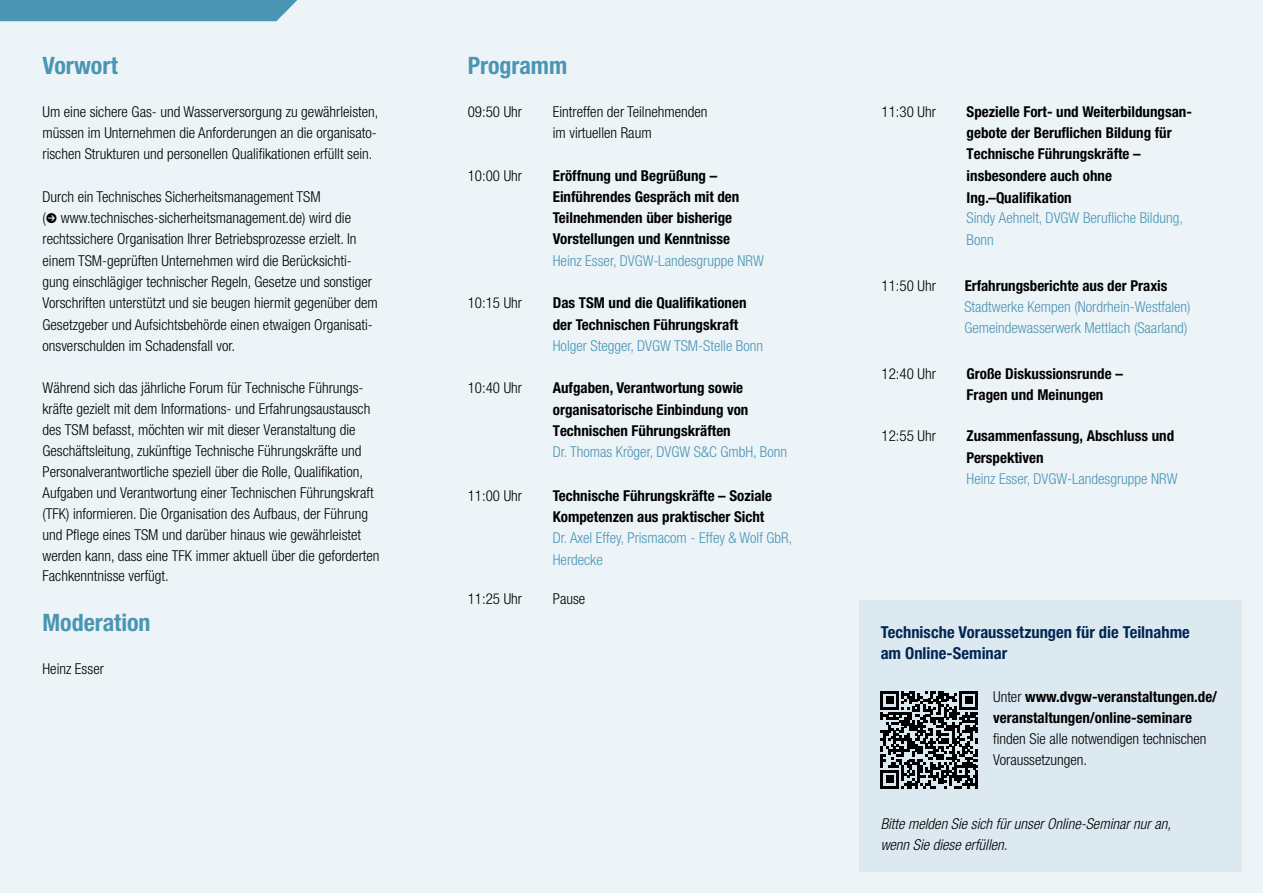
<style>
.page{position:relative;width:1263px;height:893px;background:#edf4f8}
.page>*{position:absolute;margin:0;border:0;box-sizing:border-box;transform-origin:0 0}
.t1{font:700 condensed 24px "Helvetica Neue LT Std";color:#4b95b4}
.t2{font:700 condensed 16.5px/21.3px "Helvetica Neue LT Std";color:#002752}
.t3{font:300 condensed 15px/21.3px "Helvetica Neue LT Std";color:#000}
.t4{font:700 condensed 15px/21.3px "Helvetica Neue LT Std";color:#000}
.t5{font:300 condensed 15px/21.3px "Helvetica Neue LT Std";color:#4b95b4}
.t6{font:italic 300 condensed 15px/21.3px "Helvetica Neue LT Std";color:#000}
.s1{font-weight:300}
</style>
<div class="page">
<div style="left:0;top:0;width:297px;height:21px;background:#4b95b4"></div>
<div style="left:859px;top:601px;width:383px;height:271px;background:#dce9f1"></div>
<svg style="left:880px;top:691px;width:98px;height:98px"></svg>
<hr style="left:975px;top:770px;width:3px;height:19px;background:#000">
<h1 class="t1" style="left:43px;top:51px;width:77px">Vorwort</h1>
<p class="t3" style="left:43px;top:101px;width:337px;text-align:justify">Um eine sichere Gas- und Wasserversorgung zu gewährleisten, müssen im Unternehmen die Anforderungen an die organisato&shy;rischen Strukturen und personellen Qualifikationen erfüllt sein.</p>
<p class="t3" style="left:43px;top:186px;width:337px">Durch ein Technisches Sicherheitsmanagement TSM<br>( www.technisches-sicherheitsmanagement.de) wird die rechtssichere Organisation Ihrer Betriebsprozesse erzielt. In einem TSM-geprüften Unternehmen wird die Berücksichti&shy;gung einschlägiger technischer Regeln, Gesetze und sonstiger Vorschriften unterstützt und sie beugen hiermit gegenüber dem Gesetzgeber und Aufsichtsbehörde einen etwaigen Organisati&shy;onsverschulden im Schadensfall vor.</p>
<p class="t3" style="left:43px;top:377px;width:338px;line-height:20.9px">Während sich das jährliche Forum für Technische Führungs&shy;kräfte gezielt mit dem Informations- und Erfahrungsaustausch des TSM befasst, möchten wir mit dieser Veranstaltung die Geschäftsleitung, zukünftige Technische Führungskräfte und Personalverantwortliche speziell über die Rolle, Qualifikation, Aufgaben und Verantwortung einer Technischen Führungskraft (TFK) informieren. Die Organisation des Aufbaus, der Führung und Pflege eines TSM und darüber hinaus wie gewährleistet werden kann, dass eine TFK immer aktuell über die geforderten Fachkenntnisse verfügt.</p>
<h1 class="t1" style="left:43px;top:608px;width:110px">Moderation</h1>
<p class="t3" style="left:43px;top:658px;width:63px">Heinz Esser</p>
<h1 class="t1" style="left:468px;top:51px;width:101px">Programm</h1>
<p class="t3" style="left:468px;top:101px;width:56px">09:50 Uhr</p>
<p class="t3" style="left:553px;top:101px;width:156px">Eintreffen der Teilnehmenden im virtuellen Raum</p>
<p class="t3" style="left:468px;top:165px;width:56px">10:00 Uhr</p>
<p class="t4" style="left:553px;top:165px;width:188px">Eröffnung und Begrüßung –<br>Einführendes Gespräch mit den<br>Teilnehmenden über bisherige<br>Vorstellungen und Kenntnisse</p>
<p class="t5" style="left:553px;top:250px;width:213px">Heinz Esser, DVGW-Landesgruppe NRW</p>
<p class="t3" style="left:468px;top:292px;width:56px">10:15 Uhr</p>
<p class="t4" style="left:553px;top:292px;width:195px">Das TSM und die Qualifikationen der Technischen Führungskraft</p>
<p class="t5" style="left:553px;top:335px;width:212px">Holger Stegger, DVGW TSM-Stelle Bonn</p>
<p class="t3" style="left:468px;top:377px;width:56px">10:40 Uhr</p>
<p class="t4" style="left:553px;top:377px;width:197px">Aufgaben, Verantwortung sowie organisatorische Einbindung von<br>Technischen Führungskräften</p>
<p class="t5" style="left:553px;top:441px;width:236px">Dr. Thomas Kröger, DVGW S&amp;C GmbH, Bonn</p>
<p class="t3" style="left:468px;top:485px;width:56px">11:00 Uhr</p>
<p class="t4" style="left:553px;top:485px;width:221px">Technische Führungskräfte – Soziale<br>Kompetenzen aus praktischer Sicht</p>
<p class="t5" style="left:553px;top:527px;width:241px">Dr. Axel Effey, Prismacom - Effey &amp; Wolf GbR,<br>Herdecke</p>
<p class="t3" style="left:468px;top:588px;width:56px">11:25 Uhr</p>
<p class="t3" style="left:553px;top:588px;width:34px">Pause</p>
<p class="t3" style="left:881px;top:101px;width:56px">11:30 Uhr</p>
<p class="t4" style="left:966px;top:101px;width:227px">Spezielle Fort- und Weiterbildungsan&shy;gebote der Beruflichen Bildung für<br>Technische Führungskräfte – insbesondere auch ohne<br>Ing.–Qualifikation</p>
<p class="t5" style="left:966px;top:207px;width:218px">Sindy Aehnelt, DVGW Berufliche Bildung,<br>Bonn</p>
<p class="t3" style="left:881px;top:275px;width:56px">11:50 Uhr</p>
<p class="t4" style="left:965px;top:275px;width:204px">Erfahrungsberichte aus der Praxis</p>
<p class="t5" style="left:964px;top:296px;width:228px;line-height:20.7px">Stadtwerke Kempen (Nordrhein-Westfalen)<br>Gemeindewasserwerk Mettlach (Saarland)</p>
<p class="t3" style="left:881px;top:363px;width:56px">12:40 Uhr</p>
<p class="t4" style="left:966px;top:363px;width:158px">Große Diskussionsrunde –<br>Fragen und Meinungen</p>
<p class="t3" style="left:881px;top:425px;width:56px">12:55 Uhr</p>
<p class="t4" style="left:966px;top:425px;width:209px">Zusammenfassung, Abschluss und<br>Perspektiven</p>
<p class="t5" style="left:966px;top:468px;width:212px">Heinz Esser, DVGW-Landesgruppe NRW</p>
<p class="t2" style="left:881px;top:621px;width:311px">Technische Voraussetzungen für die Teilnahme am Online-Seminar</p>
<p class="t4" style="left:993px;top:685px;width:226px"><span class="s1">Unter</span> www.dvgw-veranstaltungen.de/ veranstaltungen/online-seminare</p>
<p class="t3" style="left:993px;top:728px;width:215px">finden Sie alle notwendigen technischen<br>Voraussetzungen.</p>
<p class="t6" style="left:881px;top:814px;width:292px">Bitte melden Sie sich für unser Online-Seminar nur an, wenn Sie diese erfüllen.</p>
</div>
